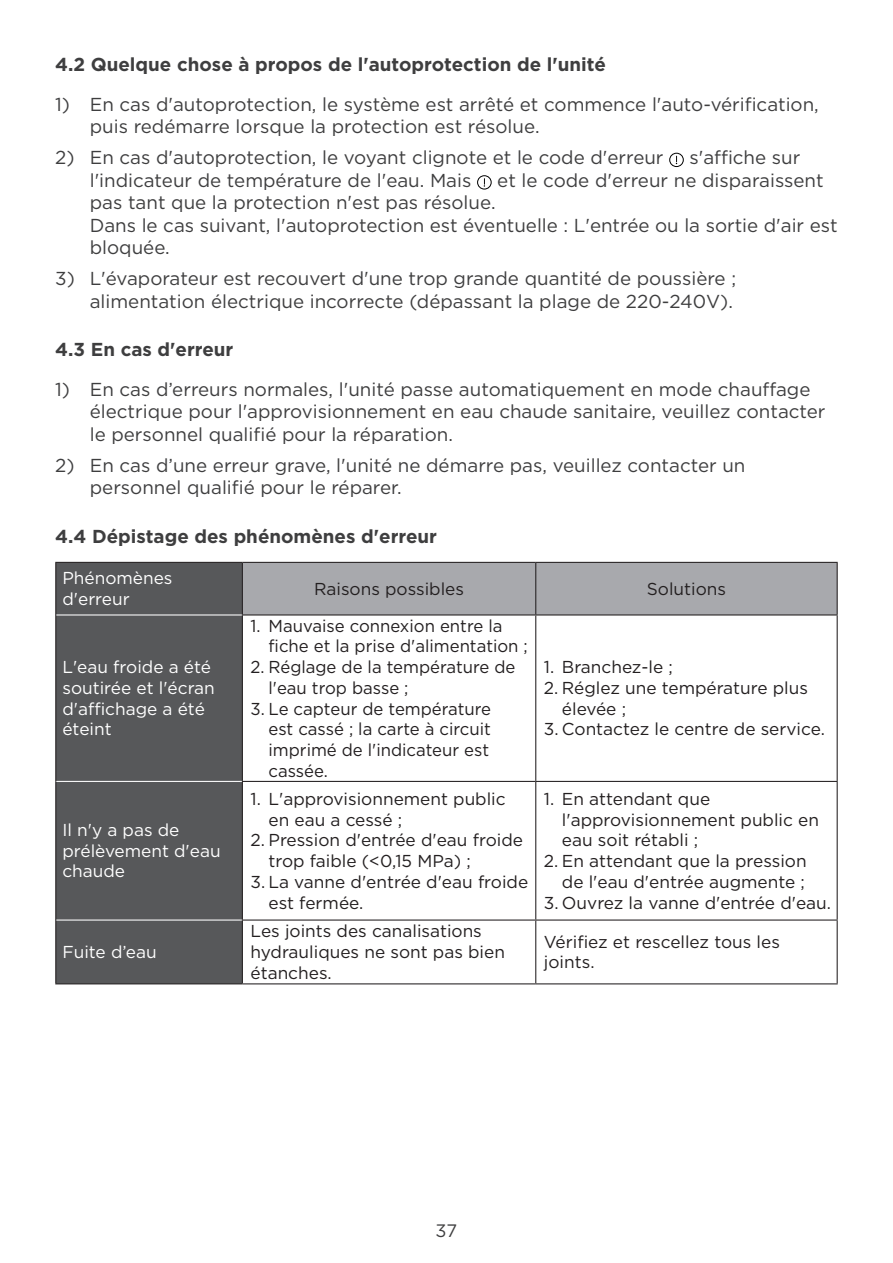
<style>
.page{position:relative;width:893px;height:1263px;background:#fff}
.page>*{position:absolute;margin:0;border:0;box-sizing:border-box;transform-origin:0 0}
.t1{font:18.75px/22.5px "Gotham";color:#3e3e3f}
.t2{font:700 18.75px "Gotham";color:#3e3e3f}
.None-2{font:18px "Gotham";color:#3e3e3f}
.t3{font:17.25px/20.7px "Gotham";color:#231f20}
.t4{font:17.25px/20.7px "Gotham";color:#fff}
</style>
<div class="page">
<svg style="left:669px;top:153px;width:15px;height:14px"></svg>
<svg style="left:477px;top:175px;width:15px;height:15px"></svg>
<div style="left:56px;top:563px;width:186px;height:420px;background:#57585a"></div>
<div style="left:243px;top:563px;width:594px;height:51px;background:#a8a9ad"></div>
<hr style="left:242px;top:562px;width:294px;height:1px;background:#231f20">
<hr style="left:536px;top:562px;width:302px;height:1px;background:#231f20">
<hr style="left:535px;top:563px;width:1px;height:51px;background:#231f20">
<hr style="left:837px;top:563px;width:1px;height:51px;background:#231f20">
<hr style="left:242px;top:614px;width:294px;height:1px;background:#231f20">
<hr style="left:536px;top:614px;width:302px;height:1px;background:#231f20">
<hr style="left:535px;top:615px;width:1px;height:166px;background:#231f20">
<hr style="left:837px;top:615px;width:1px;height:166px;background:#231f20">
<hr style="left:242px;top:781px;width:294px;height:1px;background:#231f20">
<hr style="left:536px;top:781px;width:302px;height:1px;background:#231f20">
<hr style="left:535px;top:782px;width:1px;height:137px;background:#231f20">
<hr style="left:837px;top:782px;width:1px;height:137px;background:#231f20">
<hr style="left:242px;top:919px;width:294px;height:1px;background:#231f20">
<hr style="left:536px;top:919px;width:302px;height:1px;background:#231f20">
<hr style="left:535px;top:920px;width:1px;height:63px;background:#231f20">
<hr style="left:837px;top:920px;width:1px;height:63px;background:#231f20">
<hr style="left:242px;top:983px;width:294px;height:1px;background:#231f20">
<hr style="left:536px;top:983px;width:302px;height:1px;background:#231f20">
<hr style="left:55px;top:562px;width:187px;height:1px;background:#231f20">
<hr style="left:55px;top:563px;width:1px;height:52px;background:#231f20">
<hr style="left:242px;top:563px;width:1px;height:51px;background:#231f20">
<hr style="left:55px;top:615px;width:1px;height:166px;background:#231f20">
<hr style="left:242px;top:615px;width:1px;height:166px;background:#231f20">
<hr style="left:55px;top:781px;width:1px;height:139px;background:#231f20">
<hr style="left:242px;top:782px;width:1px;height:137px;background:#231f20">
<hr style="left:55px;top:920px;width:1px;height:63px;background:#231f20">
<hr style="left:242px;top:920px;width:1px;height:63px;background:#231f20">
<hr style="left:55px;top:983px;width:187px;height:1px;background:#231f20">
<hr style="left:56px;top:614px;width:186px;height:1px;background:#fff">
<hr style="left:56px;top:781px;width:186px;height:1px;background:#fff">
<hr style="left:56px;top:919px;width:186px;height:1px;background:#fff">
<p class="t2" style="left:55px;top:52px;width:552px">4.2 Quelque chose à propos de l'autoprotection de l'unité</p>
<p class="t1" style="left:90px;top:92px;width:731px;text-indent:-34px">1) En cas d'autoprotection, le système est arrêté et commence l'auto-vérification, puis redémarre lorsque la protection est résolue.</p>
<p class="t1" style="left:55px;top:146px;width:610px">2) En cas d'autoprotection, le voyant clignote et le code d'erreur</p>
<p class="t1" style="left:689px;top:146px;width:112px">s'affiche sur</p>
<p class="t1" style="left:90px;top:168px;width:383px">l'indicateur de température de l'eau. Mais</p>
<p class="t1" style="left:497px;top:168px;width:328px">et le code d'erreur ne disparaissent</p>
<p class="t1" style="left:90px;top:191px;width:749px">pas tant que la protection n'est pas résolue.<br>Dans le cas suivant, l'autoprotection est éventuelle : L'entrée ou la sortie d'air est bloquée.</p>
<p class="t1" style="left:55px;top:267px;width:682px;text-align:right">3) L'évaporateur est recouvert d'une trop grande quantité de poussière ; alimentation électrique incorrecte (dépassant la plage de 220-240V).</p>
<p class="t2" style="left:55px;top:337px;width:180px">4.3 En cas d'erreur</p>
<p class="t1" style="left:90px;top:377px;width:737px;text-indent:-34px">1) En cas d’erreurs normales, l'unité passe automatiquement en mode chauffage électrique pour l'approvisionnement en eau chaude sanitaire, veuillez contacter le personnel qualifié pour la réparation.</p>
<p class="t1" style="left:90px;top:453px;width:657px;text-indent:-34px">2) En cas d’une erreur grave, l'unité ne démarre pas, veuillez contacter un personnel qualifié pour le réparer.</p>
<p class="t2" style="left:55px;top:523px;width:383px">4.4 Dépistage des phénomènes d'erreur</p>
<p class="t4" style="left:62px;top:567px;width:112px">Phénomènes d'erreur</p>
<p class="t3" style="left:314px;top:578px;width:152px">Raisons possibles</p>
<p class="t3" style="left:647px;top:578px;width:81px">Solutions</p>
<p class="t4" style="left:62px;top:656px;width:154px">L'eau froide a été soutirée et l'écran d'affichage a été éteint</p>
<p class="t4" style="left:62px;top:819px;width:160px">Il n'y a pas de prélèvement d'eau chaude</p>
<p class="t4" style="left:62px;top:941px;width:96px">Fuite d’eau</p>
<p class="t3" style="left:268px;top:615px;width:261px;text-indent:-18px">1. Mauvaise connexion entre la fiche et la prise d'alimentation ;</p>
<p class="t3" style="left:268px;top:656px;width:248px;text-indent:-18px">2. Réglage de la température de l'eau trop basse ;</p>
<p class="t3" style="left:268px;top:698px;width:224px;text-align:justify;text-indent:-18px">3. Le capteur de température est cassé ; la carte à circuit imprimé de l'indicateur est cassée.</p>
<p class="t3" style="left:268px;top:788px;width:239px;text-indent:-18px">1. L'approvisionnement public en eau a cessé ;</p>
<p class="t3" style="left:268px;top:829px;width:256px;text-indent:-18px">2. Pression d'entrée d'eau froide trop faible (&lt;0,15 MPa) ;</p>
<p class="t3" style="left:268px;top:871px;width:261px;text-indent:-18px">3. La vanne d'entrée d'eau froide est fermée.</p>
<p class="t3" style="left:544px;top:656px;width:131px">1. Branchez-le ;</p>
<p class="t3" style="left:562px;top:677px;width:248px;text-indent:-18px">2. Réglez une température plus élevée ;</p>
<p class="t3" style="left:544px;top:718px;width:283px">3. Contactez le centre de service.</p>
<p class="t3" style="left:562px;top:788px;width:259px;text-indent:-18px">1. En attendant que l'approvisionnement public en eau soit rétabli ;</p>
<p class="t3" style="left:544px;top:850px;width:264px;text-align:right">2. En attendant que la pression de l'eau d'entrée augmente ;</p>
<p class="t3" style="left:544px;top:892px;width:289px">3. Ouvrez la vanne d'entrée d'eau.</p>
<p class="t3" style="left:250px;top:920px;width:256px">Les joints des canalisations hydrauliques ne sont pas bien étanches.</p>
<p class="t3" style="left:544px;top:931px;width:237px">Vérifiez et rescellez tous les joints.</p>
<p class="None-2" style="left:435px;top:1219px;width:23px">37</p>
</div>
